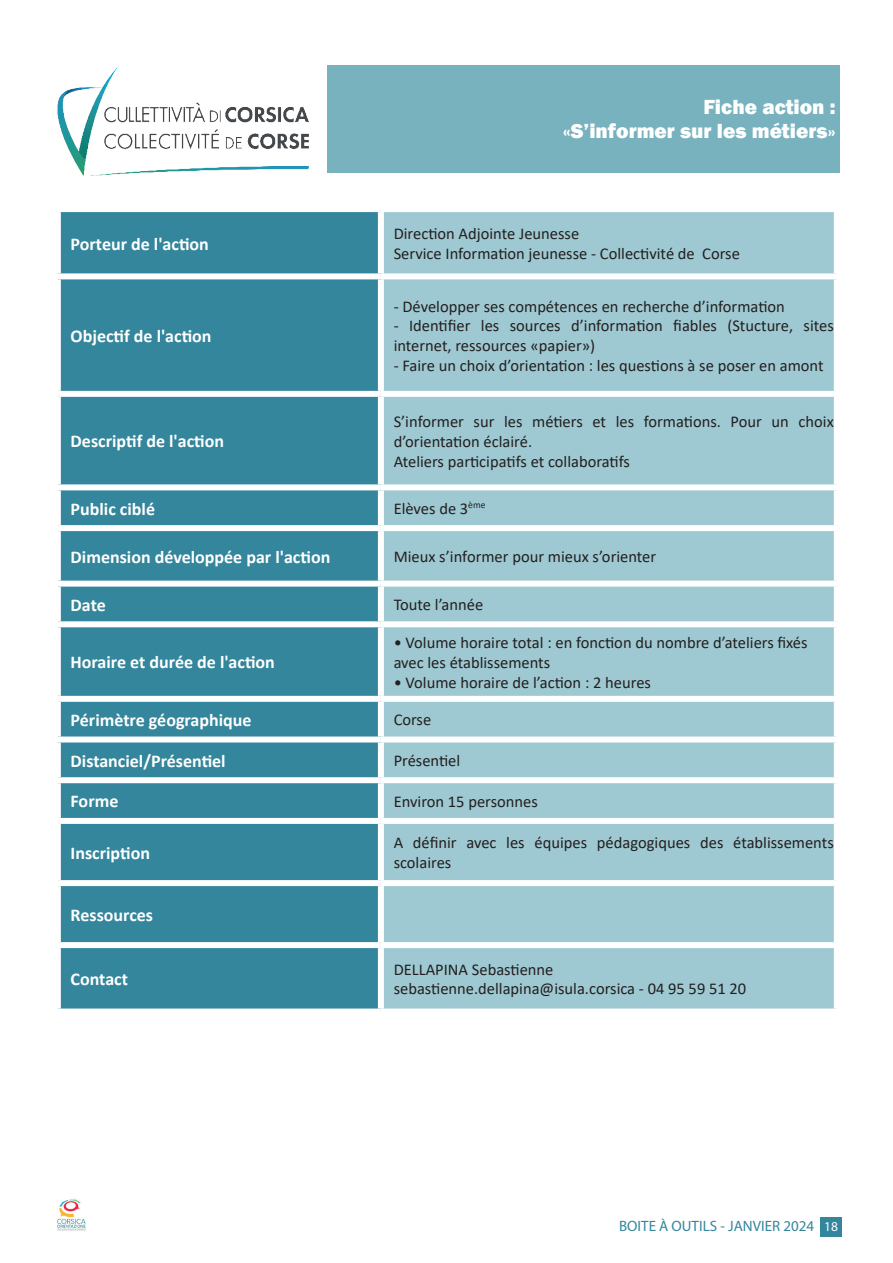
<style>
.page{position:relative;width:893px;height:1263px;background:#fff}
.page>*{position:absolute;margin:0;border:0;box-sizing:border-box;transform-origin:0 0}
.t1{font:800 21px/24px "Franklin Gothic";color:#fff;text-align:right}
.t2{font:700 18px "Calibri";color:#fff}
.t3{font:16.5px/19.8px "Calibri";color:#231f20}
.t4{font:15px "Myriad Pro";color:#33869c}
.s1{font-size:13.5px;color:#fff}
</style>
<div class="page">
<div style="left:821px;top:1217px;width:21px;height:20px;background:#33869c"></div>
<img style="left:57px;top:1199px;width:29px;height:32px">
<div style="left:61px;top:212px;width:317px;height:796px;background:#33869c"></div>
<div style="left:384px;top:212px;width:450px;height:796px;background:#9fc9d2"></div>
<div style="left:55px;top:273px;width:326px;height:6px;background:#fff"></div>
<div style="left:381px;top:273px;width:459px;height:6px;background:#fff"></div>
<div style="left:55px;top:391px;width:326px;height:6px;background:#fff"></div>
<div style="left:381px;top:391px;width:459px;height:6px;background:#fff"></div>
<div style="left:55px;top:484px;width:326px;height:6px;background:#fff"></div>
<div style="left:381px;top:484px;width:459px;height:6px;background:#fff"></div>
<div style="left:55px;top:525px;width:326px;height:6px;background:#fff"></div>
<div style="left:381px;top:525px;width:459px;height:6px;background:#fff"></div>
<div style="left:55px;top:581px;width:326px;height:6px;background:#fff"></div>
<div style="left:381px;top:581px;width:459px;height:6px;background:#fff"></div>
<div style="left:55px;top:621px;width:326px;height:6px;background:#fff"></div>
<div style="left:381px;top:621px;width:459px;height:6px;background:#fff"></div>
<div style="left:55px;top:696px;width:326px;height:6px;background:#fff"></div>
<div style="left:381px;top:696px;width:459px;height:6px;background:#fff"></div>
<div style="left:55px;top:736px;width:326px;height:6px;background:#fff"></div>
<div style="left:381px;top:736px;width:459px;height:6px;background:#fff"></div>
<div style="left:55px;top:777px;width:326px;height:6px;background:#fff"></div>
<div style="left:381px;top:777px;width:459px;height:6px;background:#fff"></div>
<div style="left:55px;top:818px;width:326px;height:6px;background:#fff"></div>
<div style="left:381px;top:818px;width:459px;height:6px;background:#fff"></div>
<div style="left:55px;top:880px;width:326px;height:6px;background:#fff"></div>
<div style="left:381px;top:880px;width:459px;height:6px;background:#fff"></div>
<div style="left:55px;top:942px;width:326px;height:6px;background:#fff"></div>
<div style="left:381px;top:942px;width:459px;height:6px;background:#fff"></div>
<div style="left:327px;top:65px;width:513px;height:108px;background:#78b2bf"></div>
<img style="left:57px;top:66px;width:252px;height:110px">
<p class="t1" style="left:563px;top:95px;width:274px">Fiche action :<br>«S’informer sur les métiers»</p>
<p class="t2" style="left:71px;top:231px;width:140px">Porteur de l'action</p>
<p class="t3" style="left:394px;top:223px;width:348px">Direction Adjointe Jeunesse<br>Service Information jeunesse - Collectivité de Corse</p>
<p class="t2" style="left:71px;top:323px;width:142px">Objectif de l'action</p>
<p class="t2" style="left:71px;top:429px;width:155px">Descriptif de l'action</p>
<p class="t3" style="left:394px;top:296px;width:393px">- Développer ses compétences en recherche d’information</p>
<p class="t3" style="left:394px;top:316px;width:442px">- Identifier les sources d’information fiables (Stucture, sites internet, ressources «papier»)</p>
<p class="t3" style="left:394px;top:355px;width:431px">- Faire un choix d’orientation : les questions à se poser en amont</p>
<p class="t3" style="left:394px;top:411px;width:442px">S’informer sur les métiers et les formations. Pour un choix d’orientation éclairé.<br>Ateliers participatifs et collaboratifs</p>
<p class="t2" style="left:71px;top:496px;width:86px">Public ciblé</p>
<p class="t3" style="left:394px;top:498px;width:93px">Elèves de 3<sup>ème</sup></p>
<p class="t2" style="left:71px;top:544px;width:261px">Dimension développée par l'action</p>
<p class="t3" style="left:394px;top:546px;width:264px">Mieux s’informer pour mieux s’orienter</p>
<p class="t2" style="left:71px;top:592px;width:37px">Date</p>
<p class="t3" style="left:394px;top:594px;width:91px">Toute l’année</p>
<p class="t2" style="left:71px;top:650px;width:206px">Horaire et durée de l'action</p>
<p class="t3" style="left:394px;top:632px;width:415px">• Volume horaire total : en fonction du nombre d’ateliers fixés avec les établissements</p>
<p class="t3" style="left:394px;top:672px;width:259px">• Volume horaire de l’action : 2 heures</p>
<p class="t2" style="left:71px;top:707px;width:182px">Périmètre géographique</p>
<p class="t3" style="left:394px;top:709px;width:39px">Corse</p>
<p class="t2" style="left:71px;top:748px;width:157px">Distanciel/Présentiel</p>
<p class="t3" style="left:394px;top:750px;width:68px">Présentiel</p>
<p class="t2" style="left:71px;top:789px;width:49px">Forme</p>
<p class="t3" style="left:394px;top:791px;width:146px">Environ 15 personnes</p>
<p class="t2" style="left:71px;top:840px;width:81px">Inscription</p>
<p class="t3" style="left:394px;top:832px;width:442px">A définir avec les équipes pédagogiques des établissements scolaires</p>
<p class="t2" style="left:71px;top:902px;width:84px">Ressources</p>
<p class="t2" style="left:71px;top:966px;width:59px">Contact</p>
<p class="t3" style="left:394px;top:959px;width:354px">DELLAPINA Sebastienne sebastienne.dellapina@isula.corsica - 04 95 59 51 20</p>
<p class="t4" style="left:619px;top:1217px;width:220px">BOITE À OUTILS - JANVIER 2024 <span class="s1">18</span></p>
</div>
